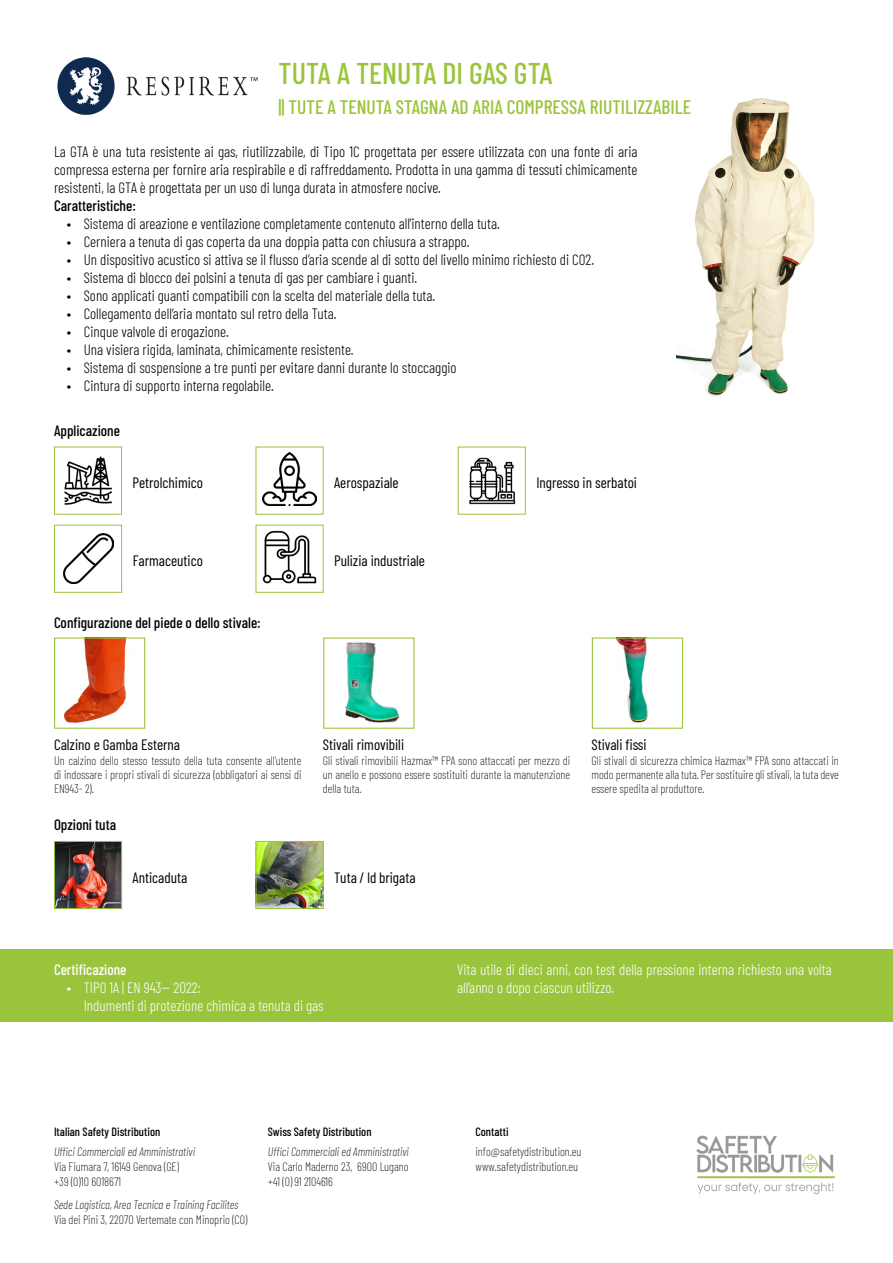
<style>
.page{position:relative;width:893px;height:1263px;background:#fff}
.page>*{position:absolute;margin:0;border:0;box-sizing:border-box;transform-origin:0 0}
.titolo{font:500 30px "Barlow Condensed";color:#9ac43c}
.titolo-2{font:500 19.5px "Barlow Condensed";color:#9ac43c}
.TESTO{font:300 15px/18px "Barlow Condensed";color:#000;text-align:justify}
.ELENCO_PUNTATO{font:300 15px/18px "Barlow Condensed";color:#fff}
.ELENCO_PUNTATO-2{font:15px "Barlow Condensed";color:#000}
.TESTO-2{font:500 15px "Barlow Condensed";color:#000}
.TESTO-3{font:500 15px "Barlow Condensed";color:#fff}
.ELENCO_PUNTATO-3{font:200 12px/14.4px "Barlow Condensed";color:#000}
.t1{font:italic 200 12px "Barlow Condensed";color:#000}
.t2{font:500 12px "Barlow Condensed";color:#000}
</style>
<div class="page">
<img style="left:57px;top:57px;width:201px;height:58px">
<img style="left:696px;top:1135px;width:139px;height:60px">
<img style="left:616px;top:639px;width:32px;height:84px">
<div style="left:0;top:949px;width:893px;height:72px;background:#9ac43c"></div>
<img style="left:65px;top:639px;width:61px;height:84px">
<div style="left:54px;top:637px;width:91px;height:92px;border:1px solid #9ac43c"></div>
<img style="left:56px;top:843px;width:64px;height:64px">
<div style="left:54px;top:841px;width:68px;height:68px;border:1px solid #9ac43c"></div>
<img style="left:258px;top:843px;width:63px;height:64px">
<div style="left:256px;top:841px;width:67px;height:68px;border:1px solid #9ac43c"></div>
<div style="left:54px;top:447px;width:68px;height:68px;border:1px solid #9ac43c"></div>
<div style="left:323px;top:637px;width:91px;height:92px;border:1px solid #9ac43c"></div>
<div style="left:592px;top:637px;width:91px;height:92px;border:1px solid #9ac43c"></div>
<img style="left:338px;top:637px;width:63px;height:86px">
<div style="left:458px;top:447px;width:68px;height:68px;border:1px solid #9ac43c"></div>
<div style="left:54px;top:525px;width:68px;height:68px;border:1px solid #9ac43c"></div>
<img style="left:469px;top:457px;width:47px;height:48px">
<img style="left:64px;top:457px;width:48px;height:47px">
<img style="left:63px;top:534px;width:50px;height:50px">
<img style="left:263px;top:452px;width:53px;height:54px">
<img style="left:263px;top:530px;width:53px;height:54px">
<img style="left:677px;top:98px;width:138px;height:299px">
<p class="titolo" style="left:279px;top:52px;width:276px">TUTA A TENUTA DI GAS GTA</p>
<p class="titolo-2" style="left:279px;top:93px;width:414px">|| TUTE A TENUTA STAGNA AD ARIA COMPRESSA RIUTILIZZABILE</p>
<p class="TESTO" style="left:54px;top:142px;width:585px">La GTA è una tuta resistente ai gas, riutilizzabile, di Tipo 1C progettata per essere utilizzata con una fonte di aria compressa esterna per fornire aria respirabile e di raffreddamento. Prodotta in una gamma di tessuti chimicamente resistenti, la GTA è progettata per un uso di lunga durata in atmosfere nocive.</p>
<p class="TESTO-2" style="left:54px;top:195px;width:83px">Caratteristiche:</p>
<p class="TESTO" style="left:67px;top:214px;width:434px">• Sistema di areazione e ventilazione completamente contenuto all’interno della tuta.</p>
<p class="TESTO" style="left:67px;top:232px;width:404px">• Cerniera a tenuta di gas coperta da una doppia patta con chiusura a strappo.</p>
<p class="TESTO" style="left:67px;top:250px;width:529px">• Un dispositivo acustico si attiva se il flusso d’aria scende al di sotto del livello minimo richiesto di CO2.</p>
<p class="TESTO" style="left:67px;top:268px;width:352px">• Sistema di blocco dei polsini a tenuta di gas per cambiare i guanti.</p>
<p class="TESTO" style="left:67px;top:286px;width:370px">• Sono applicati guanti compatibili con la scelta del materiale della tuta.</p>
<p class="TESTO" style="left:67px;top:304px;width:271px">• Collegamento dell’aria montato sul retro della Tuta.</p>
<p class="TESTO" style="left:67px;top:322px;width:163px">• Cinque valvole di erogazione.</p>
<p class="TESTO" style="left:67px;top:340px;width:288px">• Una visiera rigida, laminata, chimicamente resistente.</p>
<p class="TESTO" style="left:67px;top:358px;width:391px">• Sistema di sospensione a tre punti per evitare danni durante lo stoccaggio</p>
<p class="TESTO" style="left:67px;top:376px;width:209px">• Cintura di supporto interna regolabile.</p>
<p class="TESTO-2" style="left:54px;top:420px;width:67px">Applicazione</p>
<p class="ELENCO_PUNTATO-2" style="left:133px;top:472px;width:72px">Petrolchimico</p>
<p class="ELENCO_PUNTATO-2" style="left:133px;top:550px;width:72px">Farmaceutico</p>
<p class="TESTO-2" style="left:54px;top:612px;width:208px">Configurazione del piede o dello stivale:</p>
<p class="ELENCO_PUNTATO-2" style="left:334px;top:472px;width:66px">Aerospaziale</p>
<p class="ELENCO_PUNTATO-2" style="left:334px;top:550px;width:92px">Pulizia industriale</p>
<p class="ELENCO_PUNTATO-2" style="left:536px;top:472px;width:102px">Ingresso in serbatoi</p>
<p class="ELENCO_PUNTATO-2" style="left:54px;top:734px;width:128px">Calzino e Gamba Esterna</p>
<p class="ELENCO_PUNTATO-3" style="left:54px;top:752px;width:249px;text-align:justify">Un calzino dello stesso tessuto della tuta consente all’utente di indossare i propri stivali di sicurezza (obbligatori ai sensi di EN943- 2).</p>
<p class="TESTO-2" style="left:54px;top:814px;width:64px">Opzioni tuta</p>
<p class="ELENCO_PUNTATO-2" style="left:133px;top:866px;width:56px">Anticaduta</p>
<p class="ELENCO_PUNTATO-2" style="left:323px;top:734px;width:83px">Stivali rimovibili</p>
<p class="ELENCO_PUNTATO-3" style="left:323px;top:752px;width:249px;text-align:justify">Gli stivali rimovibili Hazmax™ FPA sono attaccati per mezzo di un anello e possono essere sostituiti durante la manutenzione della tuta.</p>
<p class="ELENCO_PUNTATO-2" style="left:591px;top:734px;width:57px">Stivali fissi</p>
<p class="ELENCO_PUNTATO-3" style="left:591px;top:752px;width:249px;text-align:justify">Gli stivali di sicurezza chimica Hazmax™ FPA sono attaccati in modo permanente alla tuta. Per sostituire gli stivali, la tuta deve essere spedita al produttore.</p>
<p class="ELENCO_PUNTATO-2" style="left:334px;top:866px;width:83px">Tuta / Id brigata</p>
<p class="TESTO-3" style="left:54px;top:958px;width:74px">Certificazione</p>
<p class="ELENCO_PUNTATO" style="left:67px;top:977px;width:135px">• TIPO 1A | EN 943-- 2022:</p>
<p class="ELENCO_PUNTATO" style="left:84px;top:995px;width:241px">Indumenti di protezione chimica a tenuta di gas</p>
<p class="t2" style="left:54px;top:1122px;width:108px">Italian Safety Distribution</p>
<p class="t1" style="left:54px;top:1143px;width:143px">Uffici Commerciali ed Amministrativi</p>
<p class="ELENCO_PUNTATO-3" style="left:54px;top:1158px;width:126px;line-height:15px">Via Fiumara 7, 16149 Genova (GE) +39 (0)10 6018671</p>
<p class="t1" style="left:54px;top:1195px;width:186px">Sede Logistica, Area Tecnica e Training Facilites</p>
<p class="ELENCO_PUNTATO-3" style="left:54px;top:1211px;width:195px">Via dei Pini 3, 22070 Vertemate con Minoprio (CO)</p>
<p class="t2" style="left:268px;top:1122px;width:105px">Swiss Safety Distribution</p>
<p class="t1" style="left:268px;top:1143px;width:143px">Uffici Commerciali ed Amministrativi</p>
<p class="ELENCO_PUNTATO-3" style="left:268px;top:1158px;width:142px;line-height:15px">Via Carlo Maderno 23, 6900 Lugano +41 (0) 91 2104616</p>
<p class="ELENCO_PUNTATO" style="left:457px;top:959px;width:376px">Vita utile di dieci anni, con test della pressione interna richiesto una volta all’anno o dopo ciascun utilizzo.</p>
<p class="t2" style="left:475px;top:1122px;width:35px">Contatti</p>
<p class="ELENCO_PUNTATO-3" style="left:475px;top:1143px;width:107px;line-height:15px">info@safetydistribution.eu www.safetydistribution.eu</p>
</div>
